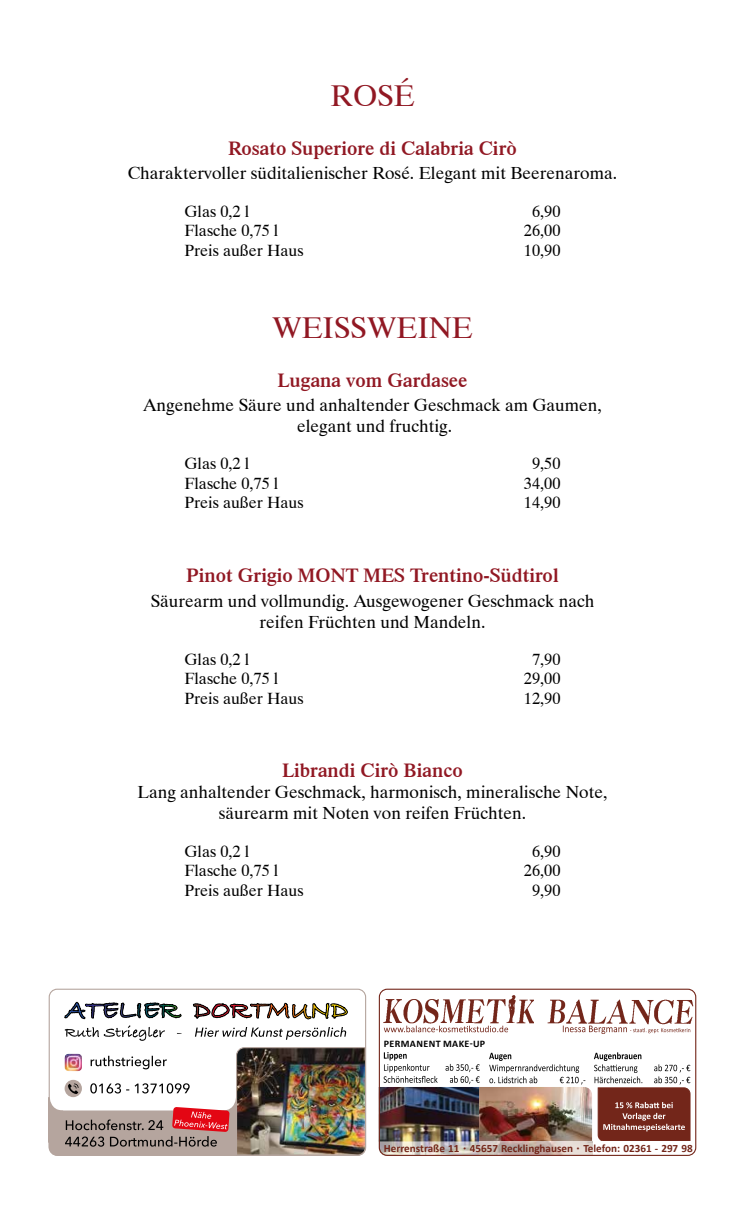
<style>
.page{position:relative;width:745px;height:1205px;background:#fff}
.page>*{position:absolute;margin:0;border:0;box-sizing:border-box;transform-origin:0 0}
.t1{font:30px "Dutch 801 BT";color:#911823}
.t2{font:600 20px "Dutch 801 BT";color:#911823}
.t3{font:17.5px/21px "Dutch 801 BT";color:#000;text-align:center}
.t4{font:16.25px "Dutch 801 BT";color:#000}
.t5{font:700 11.12px "Calibri";color:#73261a}
.t6{font:700 10px "Calibri";letter-spacing:.04em;color:#000}
.s1{font-family:"Futura BT";font-weight:400;font-size:6.62px}
</style>
<div class="page">
<img style="left:49px;top:1002px;width:315px;height:152px">
<div style="left:49px;top:988px;width:317px;height:168px;border:1px solid #b5a59e;border-radius:8px"></div>
<img style="left:380px;top:1087px;width:211px;height:54px">
<img style="left:383px;top:995px;width:150px;height:35px">
<img style="left:547px;top:999px;width:146px;height:31px">
<svg style="left:489px;top:1053px;width:96px;height:31px"></svg>
<svg style="left:383px;top:1052px;width:96px;height:32px"></svg>
<svg style="left:562px;top:1025px;width:127px;height:9px"></svg>
<svg style="left:383px;top:1025px;width:125px;height:7px"></svg>
<img style="left:380px;top:1141px;width:211px;height:13px">
<svg style="left:380px;top:1148px;width:6px;height:6px"></svg>
<div style="left:378px;top:988px;width:317px;height:168px;border:1px solid #73261a;border-radius:8px"></div>
<svg style="left:594px;top:1052px;width:96px;height:89px"></svg>
<h1 class="t1" style="left:330px;top:77px;width:86px">ROSÉ</h1>
<p class="t2" style="left:228px;top:136px;width:290px">Rosato Superiore di Calabria Cirò</p>
<p class="t3" style="left:128px;top:163px;width:490px">Charaktervoller süditalienischer Rosé. Elegant mit Beerenaroma.</p>
<p class="t4" style="left:184px;top:201px;width:66px">Glas 0,2 l</p>
<p class="t4" style="left:531px;top:201px;width:30px">6,90</p>
<p class="t4" style="left:184px;top:220px;width:95px">Flasche 0,75 l</p>
<p class="t4" style="left:523px;top:220px;width:38px">26,00</p>
<p class="t4" style="left:184px;top:240px;width:121px">Preis außer Haus</p>
<p class="t4" style="left:523px;top:240px;width:38px">10,90</p>
<h1 class="t1" style="left:272px;top:309px;width:202px">WEISSWEINE</h1>
<p class="t2" style="left:277px;top:367px;width:191px">Lugana vom Gardasee</p>
<p class="t3" style="left:143px;top:394px;width:460px">Angenehme Säure und anhaltender Geschmack am Gaumen, elegant und fruchtig.</p>
<p class="t4" style="left:184px;top:454px;width:66px">Glas 0,2 l</p>
<p class="t4" style="left:531px;top:454px;width:30px">9,50</p>
<p class="t4" style="left:184px;top:473px;width:95px">Flasche 0,75 l</p>
<p class="t4" style="left:523px;top:473px;width:38px">34,00</p>
<p class="t4" style="left:184px;top:493px;width:121px">Preis außer Haus</p>
<p class="t4" style="left:523px;top:493px;width:38px">14,90</p>
<p class="t2" style="left:186px;top:563px;width:373px">Pinot Grigio MONT MES Trentino-Südtirol</p>
<p class="t3" style="left:150px;top:590px;width:445px">Säurearm und vollmundig. Ausgewogener Geschmack nach reifen Früchten und Mandeln.</p>
<p class="t4" style="left:184px;top:649px;width:66px">Glas 0,2 l</p>
<p class="t4" style="left:531px;top:649px;width:30px">7,90</p>
<p class="t4" style="left:184px;top:668px;width:95px">Flasche 0,75 l</p>
<p class="t4" style="left:523px;top:668px;width:38px">29,00</p>
<p class="t4" style="left:184px;top:688px;width:121px">Preis außer Haus</p>
<p class="t4" style="left:523px;top:688px;width:38px">12,90</p>
<p class="t2" style="left:282px;top:758px;width:182px">Librandi Cirò Bianco</p>
<p class="t3" style="left:137px;top:782px;width:471px">Lang anhaltender Geschmack, harmonisch, mineralische Note, säurearm mit Noten von reifen Früchten.</p>
<p class="t4" style="left:184px;top:841px;width:66px">Glas 0,2 l</p>
<p class="t4" style="left:531px;top:841px;width:30px">6,90</p>
<p class="t4" style="left:184px;top:860px;width:95px">Flasche 0,75 l</p>
<p class="t4" style="left:523px;top:860px;width:38px">26,00</p>
<p class="t4" style="left:184px;top:880px;width:121px">Preis außer Haus</p>
<p class="t4" style="left:531px;top:880px;width:30px">9,90</p>
<p class="t6" style="left:383px;top:1037px;width:103px">PERMANENT MAKE-UP</p>
<p class="t5" style="left:383px;top:1141px;width:310px">Herrenstraße 11 <span class="s1">•</span> 45657 Recklinghausen <span class="s1">•</span> Telefon: 02361 - 297 98</p>
</div>
